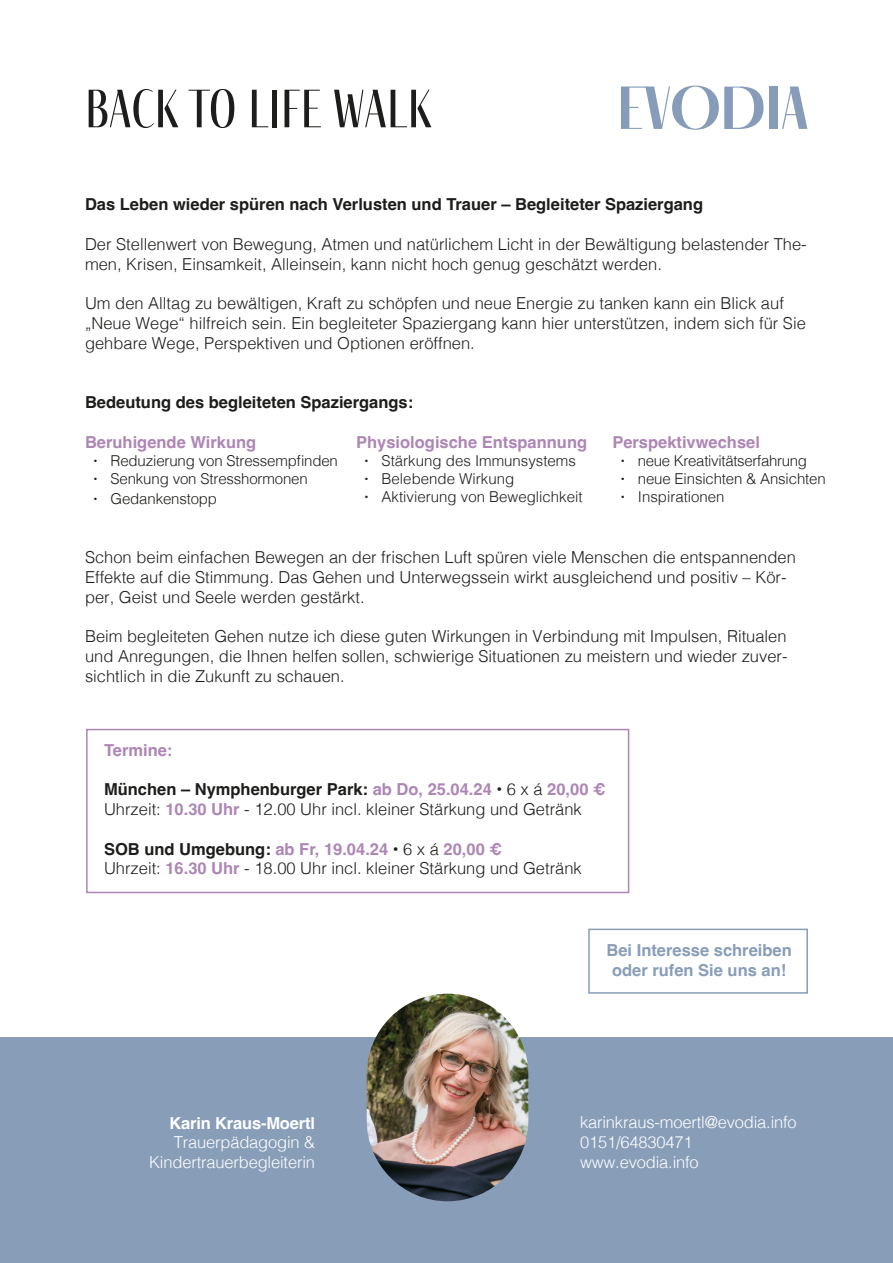
<style>
.page{position:relative;width:893px;height:1263px;background:#fff}
.page>*{position:absolute;margin:0;border:0;box-sizing:border-box;transform-origin:0 0}
.t1{font:55.5px "Fino Sans";color:#1d1d1b}
.t2{font:300 16.5px/19.8px "Helvetica";color:#1d1d1b}
.t3{font:700 16.5px "Helvetica";color:#1d1d1b}
.t4{font:300 16.5px/19.8px "Helvetica";letter-spacing:-.01em;color:#fff;text-align:right}
.t5{font:700 16.5px "Helvetica";color:#ad86b5}
.t6{font:700 16.5px/19.8px "Helvetica";color:#889db8;text-align:center}
.t7{font:700 16.5px "Helvetica";letter-spacing:-.01em;color:#fff}
.t8{font:300 15px/18px "Helvetica";letter-spacing:-.01em;color:#1d1d1b}
.s1{font-weight:700}
.s2{font-weight:700;color:#ad86b5}
</style>
<div class="page">
<svg style="left:621px;top:86px;width:143px;height:44px"></svg>
<div style="left:769px;top:87px;width:9px;height:42px;background:#869cb8"></div>
<svg style="left:782px;top:87px;width:25px;height:42px"></svg>
<div style="left:0;top:1037px;width:893px;height:226px;background:#889db8"></div>
<img style="left:367px;top:994px;width:161px;height:207px;border-radius:81px">
<div style="left:86px;top:729px;width:543px;height:164px;border:2px solid #ad86b5"></div>
<div style="left:588px;top:929px;width:220px;height:65px;border:2px solid #889db8"></div>
<h1 class="t1" style="left:85px;top:78px;width:348px">BACK TO LIFE WALK</h1>
<p class="t3" style="left:85px;top:194px;width:620px">Das Leben wieder spüren nach Verlusten und Trauer – Begleiteter Spaziergang</p>
<p class="t2" style="left:85px;top:233px;width:723px">Der Stellenwert von Bewegung, Atmen und natürlichem Licht in der Bewältigung belastender The&shy;men, Krisen, Einsamkeit, Alleinsein, kann nicht hoch genug geschätzt werden.</p>
<p class="t2" style="left:85px;top:292px;width:722px">Um den Alltag zu bewältigen, Kraft zu schöpfen und neue Energie zu tanken kann ein Blick auf „Neue Wege“ hilfreich sein. Ein begleiteter Spaziergang kann hier unterstützen, indem sich für Sie gehbare Wege, Perspektiven und Optionen eröffnen.</p>
<p class="t3" style="left:85px;top:392px;width:330px">Bedeutung des begleiteten Spaziergangs:</p>
<p class="t5" style="left:85px;top:432px;width:173px">Beruhigende Wirkung</p>
<p class="t8" style="left:94px;top:450px;width:246px"><span class="s1">·</span> Reduzierung von Stressempfinden <span class="s1">·</span> Senkung von Stresshormonen</p>
<p class="t8" style="left:94px;top:488px;width:125px"><span class="s1">·</span> Gedankenstopp</p>
<p class="t5" style="left:356px;top:432px;width:233px">Physiologische Entspannung</p>
<p class="t8" style="left:365px;top:450px;width:219px"><span class="s1">·</span> Stärkung des Immunsystems <span class="s1">·</span> Belebende Wirkung<br><span class="s1">·</span> Aktivierung von Beweglichkeit</p>
<p class="t5" style="left:612px;top:432px;width:149px">Perspektivwechsel</p>
<p class="t8" style="left:621px;top:450px;width:206px"><span class="s1">·</span> neue Kreativitätserfahrung<br><span class="s1">·</span> neue Einsichten &amp; Ansichten <span class="s1">·</span> Inspirationen</p>
<p class="t2" style="left:85px;top:546px;width:712px">Schon beim einfachen Bewegen an der frischen Luft spüren viele Menschen die entspannenden<br>Effekte auf die Stimmung. Das Gehen und Unterwegssein wirkt ausgleichend und positiv – Kör&shy;per, Geist und Seele werden gestärkt.</p>
<p class="t2" style="left:85px;top:625px;width:704px;text-align:justify">Beim begleiteten Gehen nutze ich diese guten Wirkungen in Verbindung mit Impulsen, Ritualen und Anregungen, die Ihnen helfen sollen, schwierige Situationen zu meistern und wieder zuver&shy;sichtlich in die Zukunft zu schauen.</p>
<p class="t5" style="left:104px;top:740px;width:70px">Termine:</p>
<p class="t2" style="left:104px;top:778px;width:503px"><span class="s1">München – Nymphenburger Park:</span> <span class="s2">ab Do, 25.04.24</span> <span class="s1">•</span> 6 x á <span class="s2">20,00 €<br></span>Uhrzeit: <span class="s2">10.30 Uhr</span> - 12.00 Uhr incl. kleiner Stärkung und Getränk</p>
<p class="t2" style="left:104px;top:838px;width:479px"><span class="s1">SOB und Umgebung:</span> <span class="s2">ab Fr, 19.04.24</span> <span class="s1">•</span> 6 x á <span class="s2">20,00 €<br></span>Uhrzeit: <span class="s2">16.30 Uhr</span> - 18.00 Uhr incl. kleiner Stärkung und Getränk</p>
<p class="t7" style="left:169px;top:1113px;width:147px">Karin Kraus-Moertl</p>
<p class="t4" style="left:149px;top:1131px;width:167px">Trauerpädagogin &amp;<br>Kindertrauerbegleiterin</p>
<p class="t6" style="left:606px;top:942px;width:187px">Bei Interesse schreiben oder rufen Sie uns an!</p>
<p class="t4" style="left:580px;top:1111px;width:218px;text-align:left">karinkraus-moertl@evodia.info<br>0151/64830471 www.evodia.info</p>
</div>
